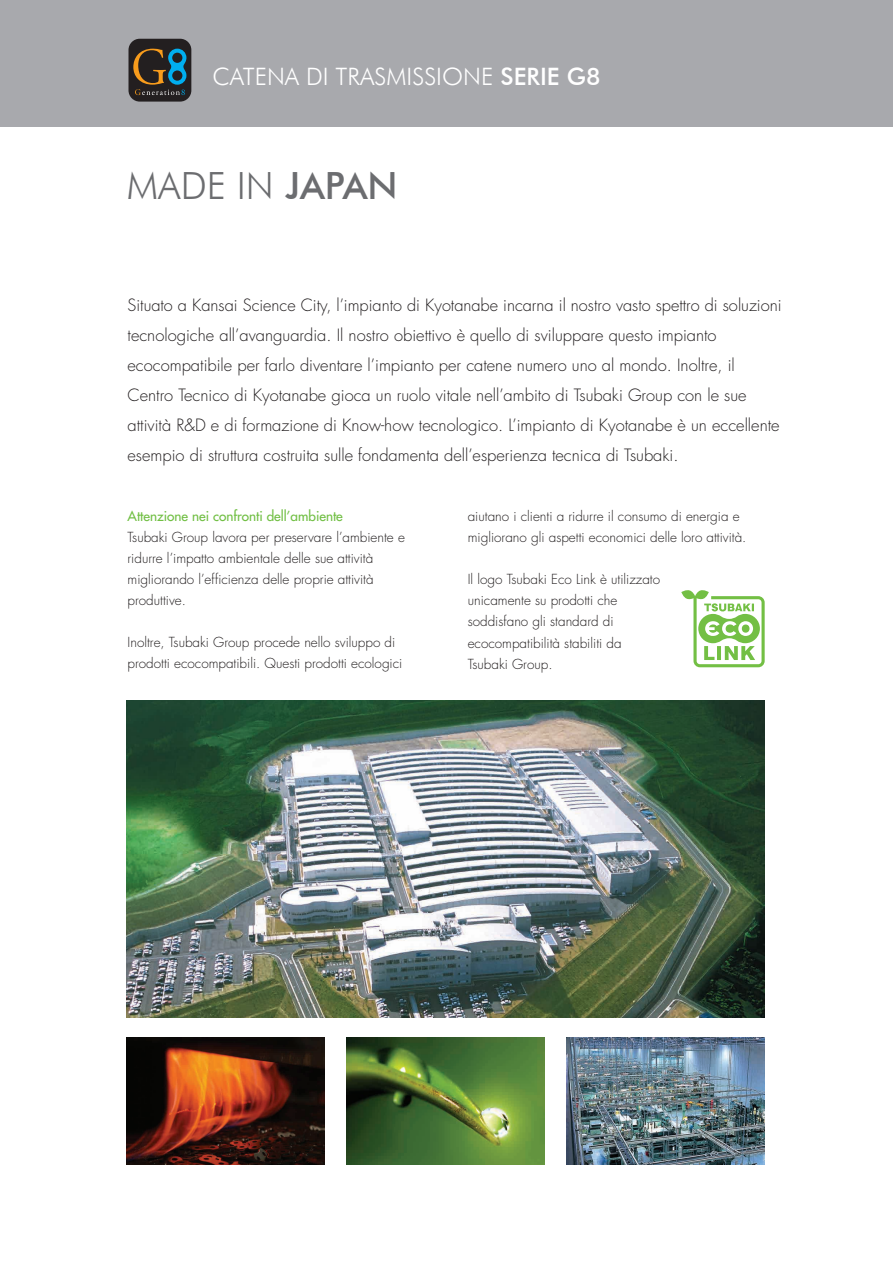
<style>
.page{position:relative;width:893px;height:1263px;background:#fff}
.page>*{position:absolute;margin:0;border:0;box-sizing:border-box;transform-origin:0 0}
.t1{font:300 37.5px "Futura BT";color:#6c6d70}
.t2{font:300 24px "Futura BT";color:#fff}
.t3{font:300 16.5px/30px "Futura Std";color:#231f20}
.t4{font:300 13.5px/21px "Futura Std";color:#231f20}
.t5{font:500 13.5px "Futura Std";color:#71bf44}
.s1{font-weight:500}
</style>
<div class="page">
<div style="left:0;top:0;width:893px;height:126px;background:#a8a9ad"></div>
<img style="left:127px;top:700px;width:637px;height:317px">
<img style="left:127px;top:1037px;width:197px;height:128px">
<img style="left:346px;top:1037px;width:198px;height:128px">
<img style="left:566px;top:1037px;width:198px;height:128px">
<div style="left:128px;top:39px;width:63px;height:63px;background:#231f20;border-radius:11px"></div>
<svg style="left:133px;top:49px;width:53px;height:46px"></svg>
<svg style="left:681px;top:590px;width:84px;height:78px"></svg>
<h2 class="t2" style="left:213px;top:62px;width:390px">CATENA DI TRASMISSIONE <span class="s1">SERIE G8</span></h2>
<h1 class="t1" style="left:127px;top:162px;width:272px">MADE IN <span class="s1">JAPAN</span></h1>
<p class="t3" style="left:128px;top:291px;width:656px">Situato a Kansai Science City, l’impianto di Kyotanabe incarna il nostro vasto spettro di soluzioni tecnologiche all’avanguardia. Il nostro obiettivo è quello di sviluppare questo impianto ecocompatibile per farlo diventare l’impianto per catene numero uno al mondo. Inoltre, il Centro Tecnico di Kyotanabe gioca un ruolo vitale nell’ambito di Tsubaki Group con le sue attività R&amp;D e di formazione di Know-how tecnologico. L’impianto di Kyotanabe è un eccellente esempio di struttura costruita sulle fondamenta dell’esperienza tecnica di Tsubaki.</p>
<p class="t5" style="left:128px;top:508px;width:217px">Attenzione nei confronti dell’ambiente</p>
<p class="t4" style="left:128px;top:527px;width:279px">Tsubaki Group lavora per preservare l’ambiente e ridurre l’impatto ambientale delle sue attività migliorando l’efficienza delle proprie attività produttive.</p>
<p class="t4" style="left:128px;top:632px;width:276px">Inoltre, Tsubaki Group procede nello sviluppo di prodotti ecocompatibili. Questi prodotti ecologici</p>
<p class="t4" style="left:468px;top:506px;width:280px">aiutano i clienti a ridurre il consumo di energia e migliorano gli aspetti economici delle loro attività.</p>
<p class="t4" style="left:468px;top:569px;width:194px">Il logo Tsubaki Eco Link è utilizzato unicamente su prodotti che soddisfano gli standard di ecocompatibilità stabiliti da<br>Tsubaki Group.</p>
</div>
